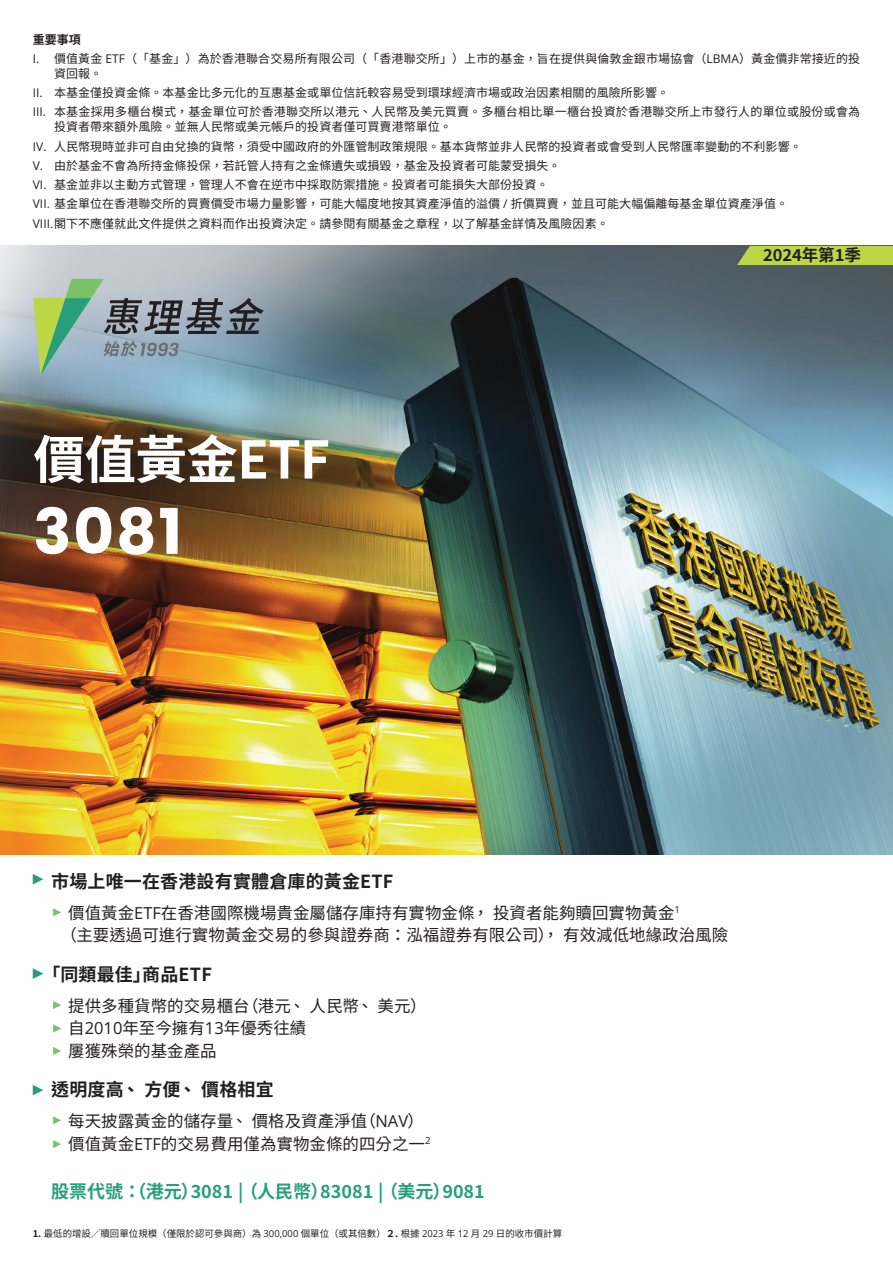
<style>
.page{position:relative;width:893px;height:1263px;background:#fff}
.page>*{position:absolute;margin:0;border:0;box-sizing:border-box;transform-origin:0 0}
._01_Heading_1_Table{font:700 63px "Poppins";color:#fff}
._01_Heading_1_Table-2{font:700 51.75px "Noto Sans TC";letter-spacing:-.015em;color:#fff}
._01_Heading_1_Table-3{font:700 18px "Noto Sans TC";letter-spacing:.01em;color:#231f20}
._01_Heading_1_Table-4{font:700 18px "Noto Sans TC";color:#279f7c}
._01_Heading_1_Table-5{font:16.5px/22.5px "Noto Sans TC";color:#231f20}
._01_Heading_1_Table-6{font:700 16.5px "Noto Sans TC";letter-spacing:-.005em;color:#231f20}
.t1{font:12px/15px "Noto Sans TC";letter-spacing:.005em;color:#231f20}
.t2{font:700 12px "Noto Sans TC";color:#231f20}
.t3{font:9.45px "Noto Sans TC";color:#231f20}
.s1{font-family:"Open Sans"}
.s2{font-weight:700}
</style>
<div class="page">
<img style="left:0;top:246px;width:893px;height:609px">
<div style="left:737px;top:246px;width:156px;height:19px;background:#bcd646"></div>
<svg style="left:33px;top:279px;width:231px;height:96px;background:#8ca4a3"></svg>
<svg style="left:53px;top:908px;width:8px;height:8px"></svg>
<svg style="left:33px;top:874px;width:10px;height:10px"></svg>
<svg style="left:33px;top:968px;width:10px;height:11px"></svg>
<svg style="left:33px;top:1085px;width:10px;height:10px"></svg>
<svg style="left:53px;top:1001px;width:8px;height:8px"></svg>
<svg style="left:53px;top:1116px;width:8px;height:8px"></svg>
<svg style="left:53px;top:1140px;width:8px;height:8px"></svg>
<svg style="left:53px;top:1024px;width:8px;height:8px"></svg>
<svg style="left:53px;top:1047px;width:8px;height:8px"></svg>
<p class="t2" style="left:33px;top:32px;width:50px">重要事項</p>
<p class="t1" style="left:54px;top:51px;width:808px;text-indent:-21px"><span class="s1">I.</span> 價值黃金 <span class="s1">ETF</span>（「基金」）為於香港聯合交易所有限公司（「香港聯交所」）上市的基金，旨在提供與倫敦金銀市場協會（<span class="s1">LBMA</span>）黃金價非常接近的投資回報。</p>
<p class="t1" style="left:33px;top:85px;width:638px"><span class="s1">II.</span> 本基金僅投資金條。本基金比多元化的互惠基金或單位信託較容易受到環球經濟市場或政治因素相關的風險所影響。</p>
<p class="t1" style="left:54px;top:105px;width:808px;text-indent:-21px"><span class="s1">III.</span> 本基金採用多櫃台模式，基金單位可於香港聯交所以港元、人民幣及美元買賣。多櫃台相比單一櫃台投資於香港聯交所上市發行人的單位或股份或會為投資者帶來額外風險。並無人民幣或美元帳戶的投資者僅可買賣港幣單位。</p>
<p class="t1" style="left:33px;top:139px;width:770px"><span class="s1">IV.</span> 人民幣現時並非可自由兌換的貨幣，須受中國政府的外匯管制政策規限。基本貨幣並非人民幣的投資者或會受到人民幣匯率變動的不利影響。</p>
<p class="t1" style="left:33px;top:158px;width:529px"><span class="s1">V.</span> 由於基金不會為所持金條投保，若託管人持有之金條遺失或損毀，基金及投資者可能蒙受損失。</p>
<p class="t1" style="left:33px;top:177px;width:517px"><span class="s1">VI.</span> 基金並非以主動方式管理，管理人不會在逆市中採取防禦措施。投資者可能損失大部份投資。</p>
<p class="t1" style="left:33px;top:197px;width:757px"><span class="s1">VII.</span> 基金單位在香港聯交所的買賣價受市場力量影響，可能大幅度地按其資產淨值的溢價 <span class="s1">/</span> 折價買賣，並且可能大幅偏離每基金單位資產淨值。</p>
<p class="t1" style="left:33px;top:216px;width:577px"><span class="s1">VIII.</span> 閣下不應僅就此文件提供之資料而作出投資決定。請參閱有關基金之章程，以了解基金詳情及風險因素。</p>
<p class="_01_Heading_1_Table-2" style="left:33px;top:430px;width:298px">價值黃金ETF</p>
<p class="_01_Heading_1_Table" style="left:33px;top:495px;width:150px">3081</p>
<p class="_01_Heading_1_Table-6" style="left:763px;top:245px;width:99px">2024年第1季</p>
<p class="_01_Heading_1_Table-3" style="left:51px;top:871px;width:344px">市場上唯一在香港設有實體倉庫的黃金ETF</p>
<p class="_01_Heading_1_Table-5" style="left:61px;top:902px;width:669px;text-indent:8px">價值黃金<span class="s1">ETF</span>在香港國際機場貴金屬儲存庫持有實物金條，投資者能夠贖回實物黃金<sup>1<br></sup>（主要透過可進行實物黃金交易的參與證券商：泓福證券有限公司），有效減低地緣政治風險</p>
<p class="_01_Heading_1_Table-3" style="left:42px;top:964px;width:171px">「同類最佳」商品ETF</p>
<p class="_01_Heading_1_Table-5" style="left:68px;top:995px;width:360px">提供多種貨幣的交易櫃台（港元、人民幣、美元）</p>
<p class="_01_Heading_1_Table-5" style="left:68px;top:1017px;width:240px">自<span class="s1">2010</span>年至今擁有<span class="s1">13</span>年優秀往績</p>
<p class="_01_Heading_1_Table-5" style="left:68px;top:1040px;width:150px">屢獲殊榮的基金產品</p>
<p class="_01_Heading_1_Table-3" style="left:51px;top:1079px;width:224px">透明度高、方便、價格相宜</p>
<p class="_01_Heading_1_Table-5" style="left:68px;top:1110px;width:357px">每天披露黃金的儲存量、價格及資產淨值（<span class="s1">NAV</span>）</p>
<p class="_01_Heading_1_Table-5" style="left:68px;top:1133px;width:364px">價值黃金<span class="s1">ETF</span>的交易費用僅為實物金條的四分之一<sup>2</sup></p>
<p class="_01_Heading_1_Table-4" style="left:51px;top:1181px;width:435px">股票代號：（港元）3081 | （人民幣）83081 | （美元）9081</p>
<p class="t3" style="left:33px;top:1228px;width:531px"><span class="s2">1.</span> 最低的增設╱贖回單位規模（僅限於認可參與商）為 <span class="s1">300,000</span> 個單位（或其倍數）<span class="s2">２.</span> 根據 <span class="s1">2023</span> 年 <span class="s1">12</span> 月 <span class="s1">29</span> 日的收市價計算</p>
</div>
